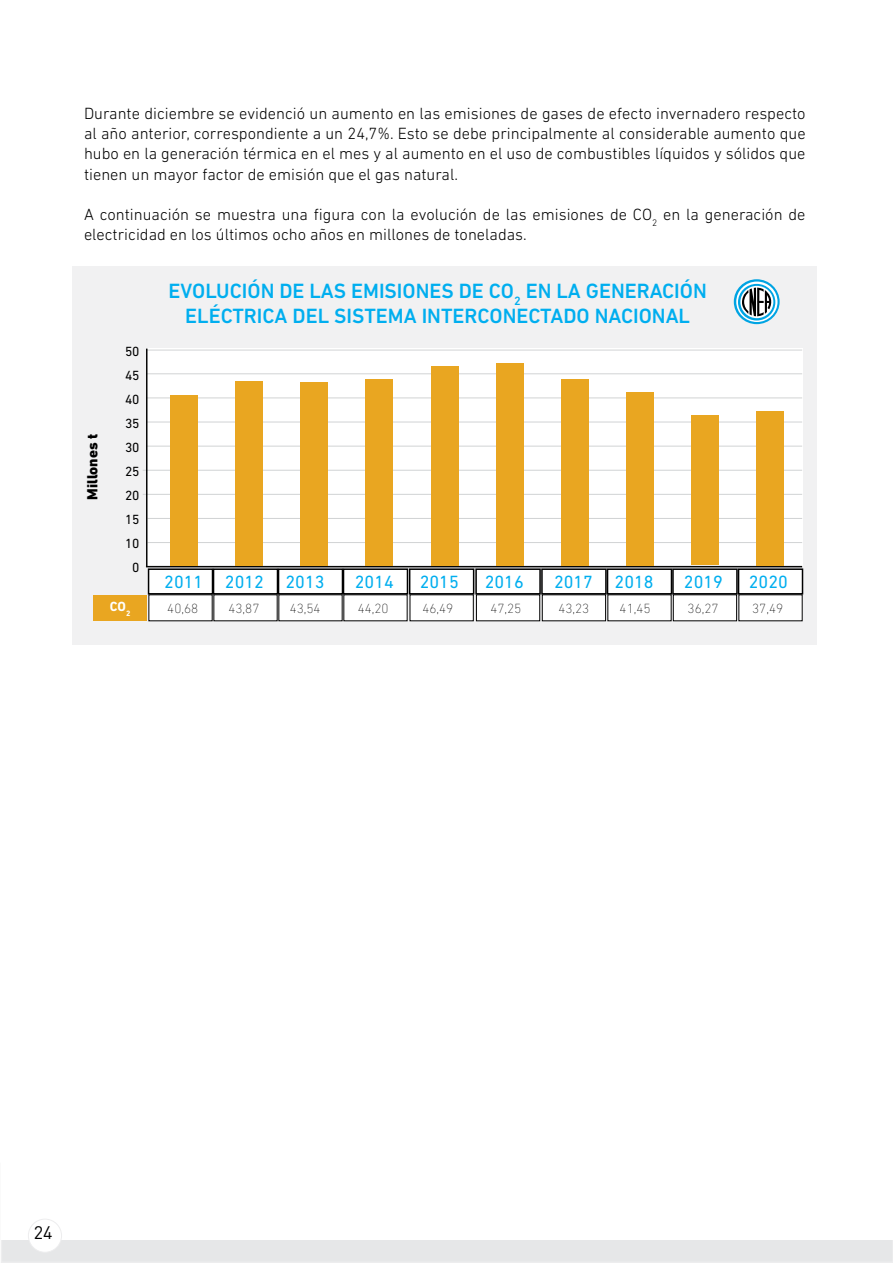
<style>
.page{position:relative;width:893px;height:1263px;background:#fff}
.page>*{position:absolute;margin:0;border:0;box-sizing:border-box;transform-origin:0 0}
.t1{font:500 21px/25.5px "DIN Next LT Pro";color:#00aeef;text-align:center}
.t2{font:18px "DIN Next LT Pro";color:#00aeef}
.t3{font:18px "DIN Pro";color:#000}
.t4{font:300 16.5px/20.2px "DIN Next LT Pro";color:#000;text-align:justify}
.t5{font:800 15px "DIN Next LT Pro";color:#000}
.t6{font:200 13.5px "DIN Next LT Pro";color:#000}
.t7{font:13.5px/24px "DIN Next LT Pro";color:#000;text-align:center}
.t8{font:700 13.5px "DIN Next LT Pro";color:#fff}
</style>
<div class="page">
<div style="left:1px;top:1162px;width:892px;height:101px;background:#e6e7e8"></div>
<div style="left:2px;top:1120px;width:891px;height:119px;background:#fff"></div>
<div style="left:28px;top:1219px;width:34px;height:33px;background:#fff;border-radius:50%"></div>
<div style="left:28px;top:1219px;width:34px;height:33px;border:1px solid #ededee;border-radius:50%"></div>
<div style="left:72px;top:267px;width:745px;height:378px;background:#f1f1f2"></div>
<div style="left:146px;top:348px;width:656px;height:218px;background:#fff"></div>
<div style="left:149px;top:595px;width:63px;height:26px;background:#fff"></div>
<div style="left:214px;top:595px;width:63px;height:26px;background:#fff"></div>
<div style="left:279px;top:595px;width:63px;height:26px;background:#fff"></div>
<div style="left:344px;top:595px;width:63px;height:26px;background:#fff"></div>
<div style="left:410px;top:595px;width:63px;height:26px;background:#fff"></div>
<div style="left:476px;top:595px;width:64px;height:26px;background:#fff"></div>
<div style="left:542px;top:595px;width:64px;height:26px;background:#fff"></div>
<div style="left:542px;top:595px;width:64px;height:26px;border:1px solid #000"></div>
<div style="left:673px;top:595px;width:64px;height:26px;background:#fff"></div>
<div style="left:673px;top:595px;width:64px;height:26px;border:1px solid #000"></div>
<div style="left:608px;top:595px;width:63px;height:26px;background:#fff"></div>
<div style="left:739px;top:595px;width:63px;height:26px;background:#fff"></div>
<div style="left:149px;top:569px;width:63px;height:25px;background:#fff"></div>
<div style="left:148px;top:568px;width:65px;height:26px;border:2px solid #000"></div>
<div style="left:214px;top:569px;width:63px;height:25px;background:#fff"></div>
<div style="left:213px;top:568px;width:65px;height:26px;border:2px solid #000"></div>
<div style="left:279px;top:569px;width:63px;height:25px;background:#fff"></div>
<div style="left:278px;top:568px;width:65px;height:26px;border:2px solid #000"></div>
<div style="left:343px;top:569px;width:64px;height:25px;background:#fff"></div>
<div style="left:343px;top:568px;width:65px;height:26px;border:2px solid #000"></div>
<div style="left:410px;top:569px;width:64px;height:25px;background:#fff"></div>
<div style="left:409px;top:568px;width:65px;height:26px;border:2px solid #000"></div>
<div style="left:476px;top:569px;width:64px;height:25px;background:#fff"></div>
<div style="left:475px;top:568px;width:66px;height:26px;border:2px solid #000"></div>
<div style="left:542px;top:569px;width:64px;height:25px;background:#fff"></div>
<div style="left:541px;top:568px;width:66px;height:26px;border:2px solid #000"></div>
<div style="left:673px;top:569px;width:64px;height:25px;background:#fff"></div>
<div style="left:672px;top:568px;width:66px;height:26px;border:2px solid #000"></div>
<div style="left:607px;top:569px;width:64px;height:25px;background:#fff"></div>
<div style="left:607px;top:568px;width:65px;height:26px;border:2px solid #000"></div>
<div style="left:738px;top:569px;width:64px;height:25px;background:#fff"></div>
<div style="left:738px;top:568px;width:65px;height:26px;border:2px solid #000"></div>
<div style="left:93px;top:595px;width:54px;height:26px;background:#e9a621"></div>
<hr style="left:147px;top:518px;width:655px;height:1px;background:#d1d3d4">
<hr style="left:147px;top:542px;width:655px;height:1px;background:#d1d3d4">
<hr style="left:146px;top:566px;width:656px;height:1px;background:#000">
<hr style="left:143px;top:494px;width:659px;height:1px;background:#d1d3d4">
<hr style="left:146px;top:398px;width:656px;height:1px;background:#d1d3d4">
<hr style="left:146px;top:374px;width:656px;height:1px;background:#d1d3d4">
<hr style="left:146px;top:350px;width:656px;height:1px;background:#d1d3d4">
<hr style="left:143px;top:470px;width:659px;height:1px;background:#d1d3d4">
<hr style="left:146px;top:422px;width:656px;height:1px;background:#d1d3d4">
<hr style="left:146px;top:446px;width:656px;height:1px;background:#d1d3d4">
<hr style="left:146px;top:349px;width:1px;height:217px;background:#000">
<svg style="left:734px;top:279px;width:46px;height:45px"></svg>
<svg style="left:736px;top:282px;width:41px;height:40px"></svg>
<svg style="left:738px;top:284px;width:37px;height:36px"></svg>
<svg style="left:740px;top:286px;width:33px;height:32px"></svg>
<svg style="left:742px;top:288px;width:32px;height:28px"></svg>
<div style="left:301px;top:382px;width:27px;height:183px;background:#e9a621"></div>
<div style="left:235px;top:381px;width:28px;height:184px;background:#e9a621"></div>
<div style="left:170px;top:395px;width:27px;height:170px;background:#e9a621"></div>
<div style="left:366px;top:379px;width:27px;height:186px;background:#e9a621"></div>
<div style="left:431px;top:366px;width:27px;height:199px;background:#e9a621"></div>
<div style="left:496px;top:363px;width:27px;height:202px;background:#e9a621"></div>
<div style="left:561px;top:379px;width:27px;height:186px;background:#e9a621"></div>
<div style="left:626px;top:392px;width:28px;height:173px;background:#e9a621"></div>
<div style="left:691px;top:415px;width:28px;height:150px;background:#e9a621"></div>
<div style="left:757px;top:411px;width:27px;height:154px;background:#e9a621"></div>
<p class="t4" style="left:84px;top:103px;width:723px">Durante diciembre se evidenció un aumento en las emisiones de gases de efecto invernadero respecto al año anterior, correspondiente a un 24,7%. Esto se debe principalmente al considerable aumento que hubo en la generación térmica en el mes y al aumento en el uso de combustibles líquidos y sólidos que tienen un mayor factor de emisión que el gas natural.</p>
<p class="t4" style="left:84px;top:204px;width:723px">A continuación se muestra una figura con la evolución de las emisiones de CO<sub>2</sub> en la generación de electricidad en los últimos ocho años en millones de toneladas.</p>
<p class="t5" style="left:84px;top:500px;width:67px;rotate:-90deg">Millones t</p>
<p class="t7" style="left:125px;top:339px;width:16px">50<br>45<br>40<br>35<br>30<br>25<br>20<br>15<br>10<br>0</p>
<p class="t8" style="left:110px;top:599px;width:22px">CO<sub>2</sub></p>
<p class="t1" style="left:168px;top:277px;width:540px">EVOLUCIÓN DE LAS EMISIONES DE CO<sub>2</sub> EN LA GENERACIÓN<br>ELÉCTRICA DEL SISTEMA INTERCONECTADO NACIONAL</p>
<p class="t2" style="left:164px;top:571px;width:162px">2011 2012 2013</p>
<p class="t2" style="left:355px;top:571px;width:41px">2014</p>
<p class="t2" style="left:420px;top:571px;width:41px">2015</p>
<p class="t2" style="left:485px;top:571px;width:41px">2016</p>
<p class="t2" style="left:554px;top:571px;width:101px">2017 2018</p>
<p class="t2" style="left:684px;top:571px;width:41px">2019</p>
<p class="t2" style="left:749px;top:571px;width:41px">2020</p>
<p class="t6" style="left:167px;top:600px;width:32px">40,68</p>
<p class="t6" style="left:229px;top:600px;width:32px">43,87</p>
<p class="t6" style="left:290px;top:600px;width:32px">43,54</p>
<p class="t6" style="left:358px;top:600px;width:32px">44,20</p>
<p class="t6" style="left:422px;top:600px;width:32px">46,49</p>
<p class="t6" style="left:490px;top:600px;width:32px">47,25</p>
<p class="t6" style="left:558px;top:600px;width:32px">43,23</p>
<p class="t6" style="left:620px;top:600px;width:32px">41,45</p>
<p class="t6" style="left:688px;top:600px;width:32px">36,27</p>
<p class="t6" style="left:752px;top:600px;width:32px">37,49</p>
<p class="t3" style="left:34px;top:1219px;width:20px">24</p>
</div>
